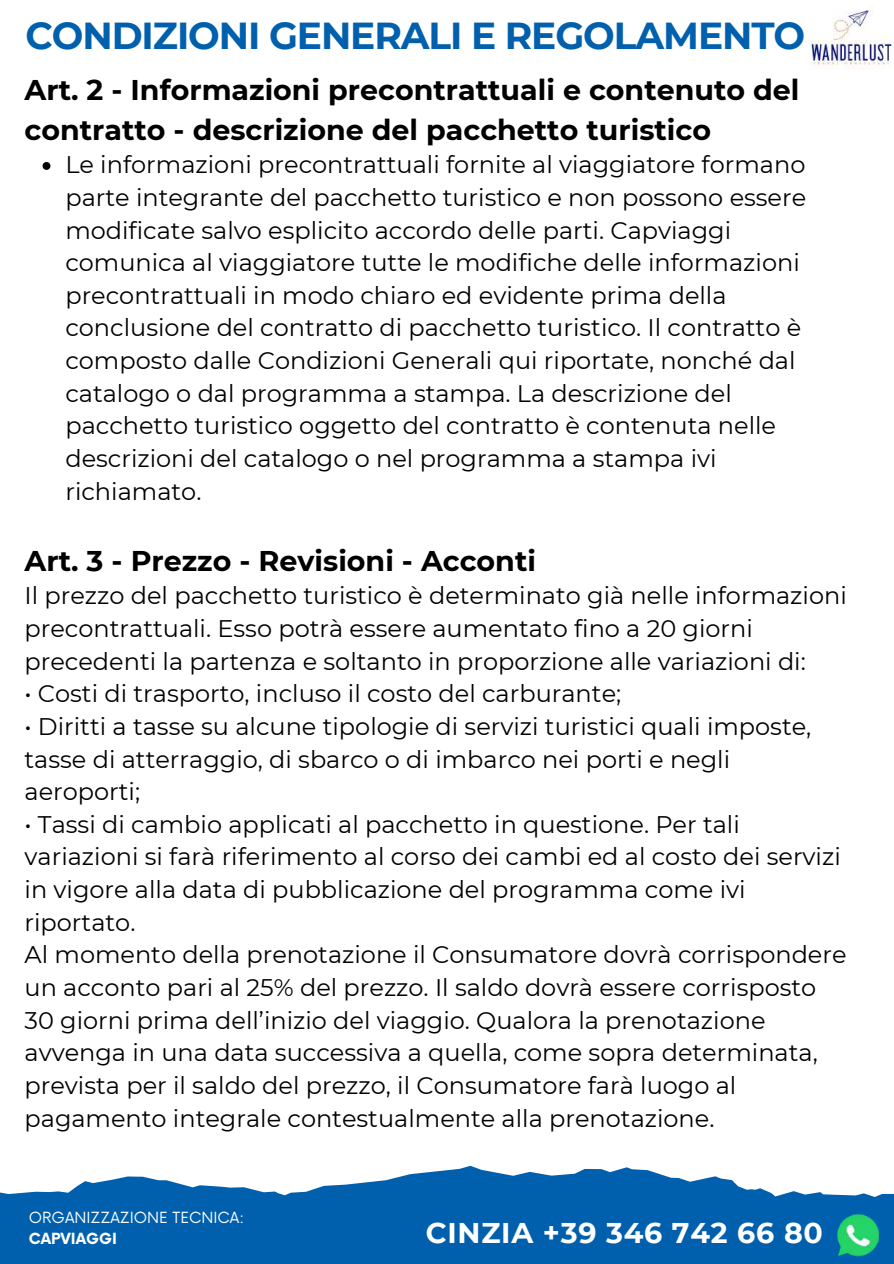
<style>
.page{position:relative;width:894px;height:1264px;background:#fff}
.page>*{position:absolute;margin:0;border:0;box-sizing:border-box;transform-origin:0 0}
.t1{font:700 37.5px "Montserrat";letter-spacing:-.03em;color:#0160ad}
.t2{font:700 28.5px/39.3px "Montserrat";color:#000}
.t3{font:700 28.5px "Montserrat";letter-spacing:.025em;color:#fff}
.t4{font:24px/32.7px "Montserrat";color:#000}
.t5{font:15px "Now";color:#fff}
.t6{font:700 15px "Now";color:#fff}
</style>
<div class="page">
<svg style="left:0;top:1165px;width:893px;height:98px;fill:#0160ad"></svg>
<svg style="left:43px;top:162px;width:7px;height:8px"></svg>
<img style="left:837px;top:1213px;width:41px;height:42px">
<img style="left:809px;top:10px;width:83px;height:60px">
<h1 class="t1" style="left:25px;top:12px;width:781px">CONDIZIONI GENERALI E REGOLAMENTO</h1>
<p class="t2" style="left:25px;top:70px;width:776px">Art. 2 - Informazioni precontrattuali e contenuto del contratto - descrizione del pacchetto turistico</p>
<p class="t4" style="left:65px;top:148px;width:742px">Le informazioni precontrattuali fornite al viaggiatore formano parte integrante del pacchetto turistico e non possono essere modificate salvo esplicito accordo delle parti. Capviaggi comunica al viaggiatore tutte le modifiche delle informazioni precontrattuali in modo chiaro ed evidente prima della conclusione del contratto di pacchetto turistico. Il contratto è composto dalle Condizioni Generali qui riportate, nonché dal catalogo o dal programma a stampa. La descrizione del pacchetto turistico oggetto del contratto è contenuta nelle descrizioni del catalogo o nel programma a stampa ivi richiamato.</p>
<p class="t2" style="left:25px;top:540px;width:513px">Art. 3 - Prezzo - Revisioni - Acconti</p>
<p class="t4" style="left:25px;top:579px;width:823px">Il prezzo del pacchetto turistico è determinato già nelle informazioni precontrattuali. Esso potrà essere aumentato fino a 20 giorni precedenti la partenza e soltanto in proporzione alle variazioni di:</p>
<p class="t4" style="left:25px;top:677px;width:598px">• Costi di trasporto, incluso il costo del carburante;</p>
<p class="t4" style="left:25px;top:710px;width:788px">• Diritti a tasse su alcune tipologie di servizi turistici quali imposte, tasse di atterraggio, di sbarco o di imbarco nei porti e negli aeroporti;</p>
<p class="t4" style="left:25px;top:807px;width:823px">• Tassi di cambio applicati al pacchetto in questione. Per tali variazioni si farà riferimento al corso dei cambi ed al costo dei servizi in vigore alla data di pubblicazione del programma come ivi riportato.<br>Al momento della prenotazione il Consumatore dovrà corrispondere un acconto pari al 25% del prezzo. Il saldo dovrà essere corrisposto 30 giorni prima dell’inizio del viaggio. Qualora la prenotazione avvenga in una data successiva a quella, come sopra determinata, prevista per il saldo del prezzo, il Consumatore farà luogo al pagamento integrale contestualmente alla prenotazione.</p>
<p class="t5" style="left:29px;top:1209px;width:217px">ORGANIZZAZIONE TECNICA:</p>
<p class="t6" style="left:29px;top:1229px;width:90px">CAPVIAGGI</p>
<p class="t3" style="left:425px;top:1215px;width:398px">CINZIA +39 346 742 66 80</p>
</div>
